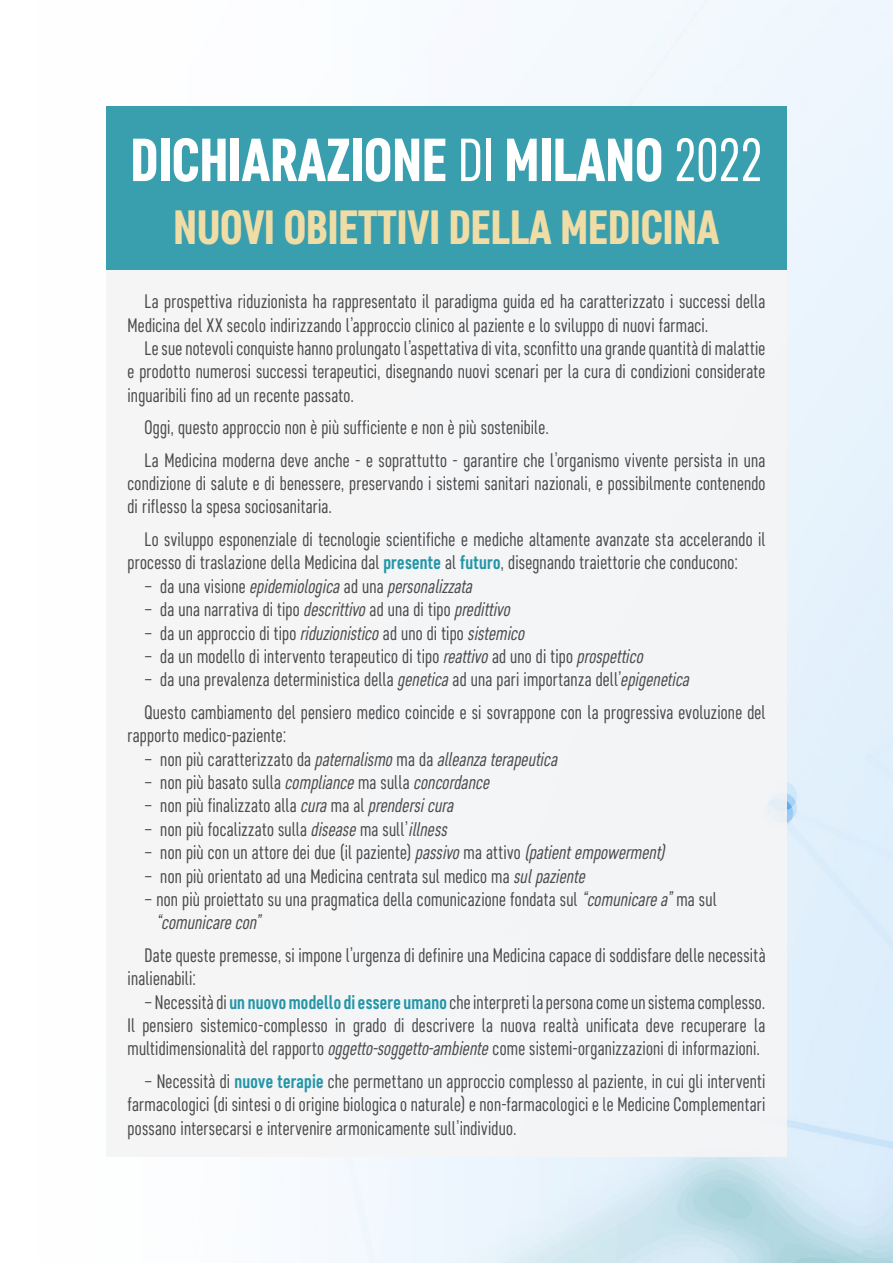
<style>
.page{position:relative;width:893px;height:1263px;background:#fff}
.page>*{position:absolute;margin:0;border:0;box-sizing:border-box;transform-origin:0 0}
.t1{font:800 60.6px "Core Sans D67 Cn";color:#fff}
.t2{font:800 48px "Core Sans D67 Cn";color:#f0dca5}
.t3{font:19.5px/23.4px "Core Sans D37 Cn";letter-spacing:.01em;color:#4b4c4d}
.t4{font:italic 19.5px "Core Sans D37 Cn";letter-spacing:.01em;color:#4b4c4d}
.s1{font-family:"Core Sans D37 Cn";font-weight:400}
.s2{font-family:"Core Sans D57 Cn";font-weight:700;color:#2496a8}
.s3{font-style:normal}
.s4{font-style:italic}
</style>
<div class="page">
<img style="left:341px;top:0;width:552px;height:1263px">
<div style="left:106px;top:106px;width:681px;height:1051px;background:#f5f5f6"></div>
<div style="left:106px;top:106px;width:681px;height:164px;background:#399faf"></div>
<h1 class="t1" style="left:130px;top:123px;width:633px">DICHIARAZIONE <span class="s1">DI</span> MILANO <span class="s1">2022</span></h1>
<h2 class="t2" style="left:174px;top:198px;width:547px">NUOVI OBIETTIVI DELLA MEDICINA</h2>
<p class="t3" style="left:128px;top:289px;width:639px;text-indent:17px">La prospettiva riduzionista ha rappresentato il paradigma guida ed ha caratterizzato i successi della<br>Medicina del XX secolo indirizzando l’approccio clinico al paziente e lo sviluppo di nuovi farmaci.</p>
<p class="t3" style="left:128px;top:336px;width:639px;text-align:justify;text-indent:17px">Le sue notevoli conquiste hanno prolungato l’aspettativa di vita, sconfitto una grande quantità di malattie e prodotto numerosi successi terapeutici, disegnando nuovi scenari per la cura di condizioni considerate inguaribili fino ad un recente passato.</p>
<p class="t3" style="left:145px;top:411px;width:622px;line-height:32.4px">Oggi, questo approccio non è più sufficiente e non è più sostenibile.<br>La Medicina moderna deve anche - e soprattutto - garantire che l’organismo vivente persista in una</p>
<p class="t3" style="left:128px;top:471px;width:639px">condizione di salute e di benessere, preservando i sistemi sanitari nazionali, e possibilmente contenendo di riflesso la spesa sociosanitaria.</p>
<p class="t3" style="left:145px;top:527px;width:622px">Lo sviluppo esponenziale di tecnologie scientifiche e mediche altamente avanzate sta accelerando il</p>
<p class="t3" style="left:128px;top:551px;width:612px">processo di traslazione della Medicina dal <span class="s2">presente</span> al <span class="s2">futuro</span>, disegnando traiettorie che conducono:</p>
<p class="t4" style="left:145px;top:574px;width:329px"><span class="s3">− da una visione</span> epidemiologica <span class="s3">ad una</span> personalizzata</p>
<p class="t3" style="left:145px;top:597px;width:367px">− da una narrativa di tipo <span class="s4">descrittivo</span> ad una di tipo <span class="s4">predittivo</span></p>
<p class="t3" style="left:145px;top:621px;width:382px">− da un approccio di tipo <span class="s4">riduzionistico</span> ad uno di tipo <span class="s4">sistemico</span></p>
<p class="t3" style="left:145px;top:644px;width:500px">− da un modello di intervento terapeutico di tipo <span class="s4">reattivo</span> ad uno di tipo <span class="s4">prospettico</span></p>
<p class="t3" style="left:145px;top:668px;width:546px">− da una prevalenza deterministica della <span class="s4">genetica</span> ad una pari importanza dell’<span class="s4">epigenetica</span></p>
<p class="t3" style="left:145px;top:700px;width:622px">Questo cambiamento del pensiero medico coincide e si sovrappone con la progressiva evoluzione del</p>
<p class="t3" style="left:128px;top:723px;width:160px">rapporto medico-paziente:</p>
<p class="t4" style="left:145px;top:747px;width:414px"><span class="s3">− non più caratterizzato da</span> paternalismo <span class="s3">ma da</span> alleanza terapeutica</p>
<p class="t3" style="left:145px;top:770px;width:346px">− non più basato sulla <span class="s4">compliance</span> ma sulla <span class="s4">concordance</span></p>
<p class="t3" style="left:145px;top:794px;width:311px">− non più finalizzato alla <span class="s4">cura</span> ma al <span class="s4">prendersi cura</span></p>
<p class="t3" style="left:145px;top:817px;width:304px">− non più focalizzato sulla <span class="s4">disease</span> ma sull’<span class="s4">illness</span></p>
<p class="t3" style="left:145px;top:840px;width:522px">− non più con un attore dei due (il paziente) <span class="s4">passivo</span> ma attivo <span class="s4">(patient empowerment)</span></p>
<p class="t3" style="left:145px;top:864px;width:442px">− non più orientato ad una Medicina centrata sul medico ma <span class="s4">sul paziente</span></p>
<p class="t3" style="left:145px;top:887px;width:573px">− non più proiettato su una pragmatica della comunicazione fondata sul <span class="s4">“comunicare a”</span> ma sul</p>
<p class="t4" style="left:156px;top:911px;width:106px">“comunicare con”</p>
<p class="t3" style="left:128px;top:943px;width:639px;text-indent:17px">Date queste premesse, si impone l’urgenza di definire una Medicina capace di soddisfare delle necessità inalienabili:</p>
<p class="t3" style="left:128px;top:990px;width:639px;text-align:justify;text-indent:17px">− Necessità di <span class="s2">un nuovo modello di essere umano</span> che interpreti la persona come un sistema complesso.<br>Il pensiero sistemico-complesso in grado di descrivere la nuova realtà unificata deve recuperare la multidimensionalità del rapporto <span class="s4">oggetto-soggetto-ambiente</span> come sistemi-organizzazioni di informazioni.</p>
<p class="t3" style="left:128px;top:1069px;width:639px;text-align:justify;text-indent:17px">− Necessità di <span class="s2">nuove terapie</span> che permettano un approccio complesso al paziente, in cui gli interventi farmacologici (di sintesi o di origine biologica o naturale) e non-farmacologici e le Medicine Complementari possano intersecarsi e intervenire armonicamente sull’individuo.</p>
</div>
